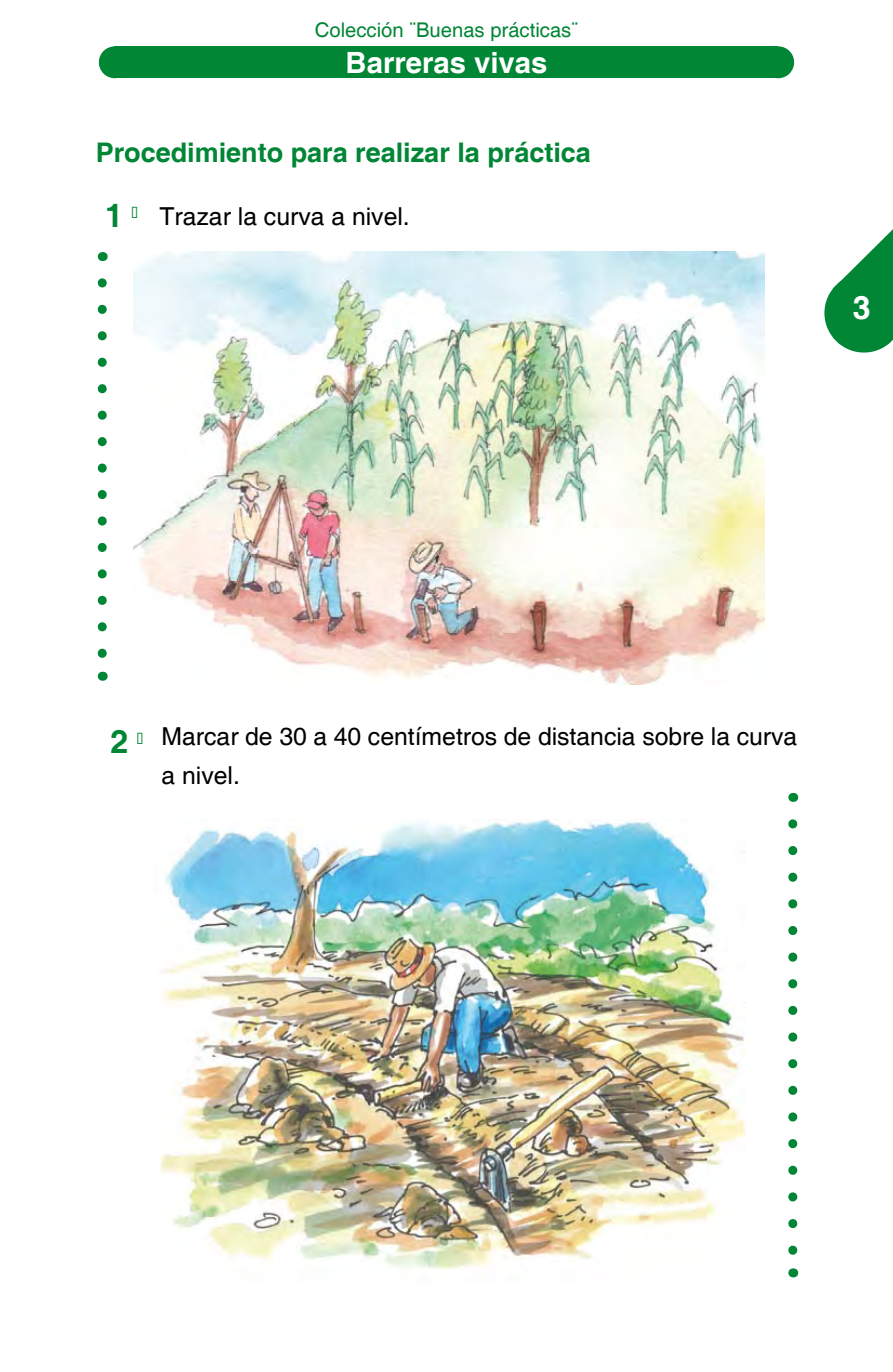
<style>
.page{position:relative;width:893px;height:1372px;background:#fff}
.page>*{position:absolute;margin:0;border:0;box-sizing:border-box;transform-origin:0 0}
.t1{font:700 32.18px "Helvetica";color:#008635}
.t2{font:700 32.18px "Helvetica";color:#fff}
.t3{font:700 29.25px "Helvetica";color:#fff}
.t4{font:700 27px "Helvetica";color:#008635}
.t5{font:24.75px/38.2px "Helvetica";color:#000}
.t6{font:20.25px "Helvetica";color:#008635}
</style>
<div class="page">
<svg style="left:98px;top:46px;width:19px;height:33px"></svg>
<svg style="left:776px;top:46px;width:19px;height:33px"></svg>
<div style="left:115px;top:46px;width:663px;height:32px;background:#008635"></div>
<svg style="left:788px;top:823px;width:9px;height:432px"></svg>
<svg style="left:98px;top:283px;width:9px;height:375px"></svg>
<img style="left:160px;top:819px;width:586px;height:450px">
<svg style="left:824px;top:229px;width:69px;height:123px"></svg>
<img style="left:134px;top:252px;width:630px;height:432px">
<p class="t6" style="left:315px;top:18px;width:265px">Colección ¨Buenas prácticas¨</p>
<p class="t3" style="left:346px;top:44px;width:203px">Barreras vivas</p>
<p class="t4" style="left:96px;top:136px;width:497px">Procedimiento para realizar la práctica</p>
<h1 class="t1" style="left:105px;top:196px;width:34px">1 <sup>█</sup></h1>
<p class="t5" style="left:159px;top:198px;width:252px">Trazar la curva a nivel.</p>
<h1 class="t2" style="left:853px;top:288px;width:19px">3</h1>
<h1 class="t1" style="left:111px;top:722px;width:34px">2 <sup>█</sup></h1>
<p class="t5" style="left:162px;top:718px;width:637px">Marcar de 30 a 40 centímetros de distancia sobre la curva a nivel.</p>
</div>
